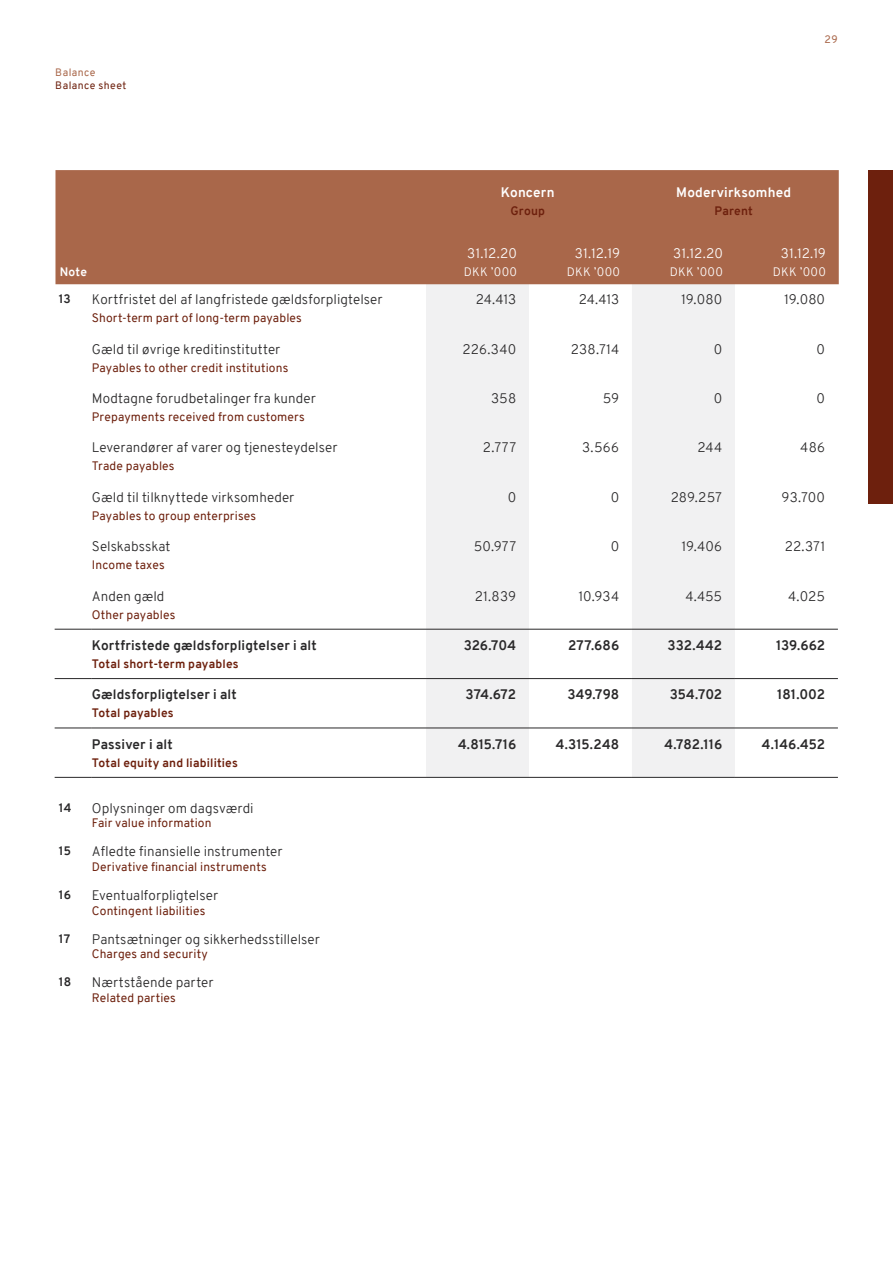
<style>
.page{position:relative;width:893px;height:1263px;background:#fff}
.page>*{position:absolute;margin:0;border:0;box-sizing:border-box;transform-origin:0 0}
.t1{font:300 13.5px "Overpass";letter-spacing:.005em;color:#292829}
.t2{font:700 13.5px "Overpass";letter-spacing:.01em;color:#292829}
.t3{font:300 13.5px "Overpass";color:#fff}
.t4{font:700 13.5px "Overpass";letter-spacing:.01em;color:#fff}
.t5{font:12px "Overpass";letter-spacing:.015em;color:#6d200d}
.t6{font:700 12px "Overpass";letter-spacing:.015em;color:#6d200d}
.t7{font:300 12px "Overpass";letter-spacing:.02em;color:#fff}
.t8{font:700 12px "Overpass";letter-spacing:-.005em;color:#292829}
.t9{font:700 12px "Overpass";color:#fff}
.t10{font:10.5px "Overpass";letter-spacing:.045em;color:#6d200d}
.t11{font:10.5px "Overpass";letter-spacing:.045em;color:#a9674a}
</style>
<div class="page">
<svg style="left:55px;top:284px;width:371px;height:493px"></svg>
<div style="left:426px;top:284px;width:103px;height:493px;background:#f1f1f2"></div>
<svg style="left:529px;top:284px;width:309px;height:493px"></svg>
<hr style="left:55px;top:728px;width:37px;height:1px;background:#292829">
<hr style="left:92px;top:728px;width:334px;height:1px;background:#292829">
<hr style="left:426px;top:728px;width:103px;height:1px;background:#292829">
<hr style="left:529px;top:728px;width:103px;height:1px;background:#292829">
<hr style="left:632px;top:728px;width:103px;height:1px;background:#292829">
<hr style="left:735px;top:728px;width:103px;height:1px;background:#292829">
<hr style="left:55px;top:777px;width:37px;height:1px;background:#292829">
<hr style="left:92px;top:777px;width:334px;height:1px;background:#292829">
<hr style="left:426px;top:777px;width:103px;height:1px;background:#292829">
<hr style="left:529px;top:777px;width:103px;height:1px;background:#292829">
<hr style="left:632px;top:777px;width:103px;height:1px;background:#292829">
<hr style="left:735px;top:777px;width:103px;height:1px;background:#292829">
<hr style="left:55px;top:629px;width:37px;height:1px;background:#292829">
<hr style="left:92px;top:629px;width:334px;height:1px;background:#292829">
<hr style="left:426px;top:629px;width:103px;height:1px;background:#292829">
<hr style="left:529px;top:629px;width:103px;height:1px;background:#292829">
<hr style="left:632px;top:629px;width:103px;height:1px;background:#292829">
<hr style="left:735px;top:629px;width:103px;height:1px;background:#292829">
<hr style="left:55px;top:678px;width:37px;height:1px;background:#292829">
<hr style="left:92px;top:678px;width:334px;height:1px;background:#292829">
<hr style="left:426px;top:678px;width:103px;height:1px;background:#292829">
<hr style="left:529px;top:678px;width:103px;height:1px;background:#292829">
<hr style="left:632px;top:678px;width:103px;height:1px;background:#292829">
<hr style="left:735px;top:678px;width:103px;height:1px;background:#292829">
<div style="left:55px;top:170px;width:784px;height:114px;background:#a9674a"></div>
<div style="left:869px;top:170px;width:24px;height:334px;background:#6d200d"></div>
<p class="t11" style="left:824px;top:32px;width:15px">29</p>
<p class="t11" style="left:55px;top:65px;width:42px">Balance</p>
<p class="t10" style="left:55px;top:78px;width:73px">Balance sheet</p>
<p class="t4" style="left:501px;top:183px;width:55px">Koncern</p>
<p class="t6" style="left:510px;top:202px;width:36px">Group</p>
<p class="t4" style="left:676px;top:183px;width:116px">Modervirksomhed</p>
<p class="t6" style="left:714px;top:202px;width:40px">Parent</p>
<p class="t9" style="left:60px;top:263px;width:29px">Note</p>
<p class="t3" style="left:467px;top:243px;width:51px">31.12.20</p>
<p class="t7" style="left:464px;top:263px;width:55px">DKK ’000</p>
<p class="t3" style="left:575px;top:243px;width:47px">31.12.19</p>
<p class="t7" style="left:567px;top:263px;width:55px">DKK ’000</p>
<p class="t3" style="left:673px;top:243px;width:51px">31.12.20</p>
<p class="t7" style="left:670px;top:263px;width:55px">DKK ’000</p>
<p class="t3" style="left:781px;top:243px;width:47px">31.12.19</p>
<p class="t7" style="left:773px;top:263px;width:55px">DKK ’000</p>
<p class="t8" style="left:59px;top:290px;width:13px">13</p>
<p class="t1" style="left:92px;top:290px;width:292px">Kortfristet del af langfristede gældsforpligtelser</p>
<p class="t5" style="left:92px;top:309px;width:212px">Short-term part of long-term payables</p>
<p class="t1" style="left:476px;top:290px;width:42px">24.413</p>
<p class="t1" style="left:579px;top:290px;width:42px">24.413</p>
<p class="t1" style="left:681px;top:290px;width:42px">19.080</p>
<p class="t1" style="left:784px;top:290px;width:42px">19.080</p>
<p class="t1" style="left:92px;top:339px;width:190px">Gæld til øvrige kreditinstitutter</p>
<p class="t5" style="left:92px;top:359px;width:198px">Payables to other credit institutions</p>
<p class="t1" style="left:462px;top:339px;width:55px">226.340</p>
<p class="t1" style="left:571px;top:339px;width:50px">238.714</p>
<p class="t1" style="left:714px;top:339px;width:10px">0</p>
<p class="t1" style="left:817px;top:339px;width:10px">0</p>
<p class="t1" style="left:92px;top:389px;width:226px">Modtagne forudbetalinger fra kunder</p>
<p class="t5" style="left:92px;top:408px;width:215px">Prepayments received from customers</p>
<p class="t1" style="left:491px;top:389px;width:27px">358</p>
<p class="t1" style="left:603px;top:389px;width:18px">59</p>
<p class="t1" style="left:714px;top:389px;width:10px">0</p>
<p class="t1" style="left:817px;top:389px;width:10px">0</p>
<p class="t1" style="left:92px;top:438px;width:247px">Leverandører af varer og tjenesteydelser</p>
<p class="t5" style="left:92px;top:458px;width:84px">Trade payables</p>
<p class="t1" style="left:483px;top:438px;width:35px">2.777</p>
<p class="t1" style="left:582px;top:438px;width:38px">3.566</p>
<p class="t1" style="left:697px;top:438px;width:26px">244</p>
<p class="t1" style="left:800px;top:438px;width:26px">486</p>
<p class="t1" style="left:92px;top:487px;width:204px">Gæld til tilknyttede virksomheder</p>
<p class="t5" style="left:92px;top:507px;width:166px">Payables to group enterprises</p>
<p class="t1" style="left:508px;top:487px;width:10px">0</p>
<p class="t1" style="left:611px;top:487px;width:10px">0</p>
<p class="t1" style="left:671px;top:487px;width:53px">289.257</p>
<p class="t1" style="left:782px;top:487px;width:45px">93.700</p>
<p class="t1" style="left:92px;top:537px;width:80px">Selskabsskat</p>
<p class="t5" style="left:92px;top:556px;width:74px">Income taxes</p>
<p class="t1" style="left:474px;top:537px;width:44px">50.977</p>
<p class="t1" style="left:611px;top:537px;width:10px">0</p>
<p class="t1" style="left:682px;top:537px;width:42px">19.406</p>
<p class="t1" style="left:785px;top:537px;width:42px">22.371</p>
<p class="t1" style="left:92px;top:586px;width:74px">Anden gæld</p>
<p class="t5" style="left:92px;top:606px;width:85px">Other payables</p>
<p class="t1" style="left:475px;top:586px;width:43px">21.839</p>
<p class="t1" style="left:578px;top:586px;width:42px">10.934</p>
<p class="t1" style="left:685px;top:586px;width:38px">4.455</p>
<p class="t1" style="left:788px;top:586px;width:38px">4.025</p>
<p class="t2" style="left:92px;top:636px;width:226px">Kortfristede gældsforpligtelser i alt</p>
<p class="t6" style="left:92px;top:655px;width:148px">Total short-term payables</p>
<p class="t2" style="left:464px;top:636px;width:54px">326.704</p>
<p class="t2" style="left:568px;top:636px;width:53px">277.686</p>
<p class="t2" style="left:667px;top:636px;width:56px">332.442</p>
<p class="t2" style="left:776px;top:636px;width:51px">139.662</p>
<p class="t2" style="left:92px;top:685px;width:146px">Gældsforpligtelser i alt</p>
<p class="t6" style="left:92px;top:705px;width:83px">Total payables</p>
<p class="t2" style="left:465px;top:685px;width:52px">374.672</p>
<p class="t2" style="left:567px;top:685px;width:53px">349.798</p>
<p class="t2" style="left:670px;top:685px;width:54px">354.702</p>
<p class="t2" style="left:777px;top:685px;width:49px">181.002</p>
<p class="t2" style="left:92px;top:734px;width:82px">Passiver i alt</p>
<p class="t6" style="left:92px;top:754px;width:148px">Total equity and liabilities</p>
<p class="t2" style="left:458px;top:734px;width:60px">4.815.716</p>
<p class="t2" style="left:556px;top:734px;width:65px">4.315.248</p>
<p class="t2" style="left:664px;top:734px;width:59px">4.782.116</p>
<p class="t2" style="left:762px;top:734px;width:65px">4.146.452</p>
<p class="t8" style="left:59px;top:799px;width:14px">14</p>
<p class="t8" style="left:59px;top:842px;width:14px">15</p>
<p class="t8" style="left:59px;top:886px;width:14px">16</p>
<p class="t8" style="left:59px;top:930px;width:13px">17</p>
<p class="t8" style="left:59px;top:973px;width:14px">18</p>
<p class="t1" style="left:92px;top:798px;width:163px">Oplysninger om dagsværdi</p>
<p class="t5" style="left:92px;top:814px;width:121px">Fair value information</p>
<p class="t1" style="left:92px;top:842px;width:192px">Afledte finansielle instrumenter</p>
<p class="t5" style="left:92px;top:858px;width:176px">Derivative financial instruments</p>
<p class="t1" style="left:92px;top:886px;width:128px">Eventualforpligtelser</p>
<p class="t5" style="left:92px;top:902px;width:115px">Contingent liabilities</p>
<p class="t1" style="left:92px;top:929px;width:230px">Pantsætninger og sikkerhedsstillelser</p>
<p class="t5" style="left:92px;top:945px;width:118px">Charges and security</p>
<p class="t1" style="left:92px;top:973px;width:123px">Nærtstående parter</p>
<p class="t5" style="left:92px;top:989px;width:86px">Related parties</p>
</div>
